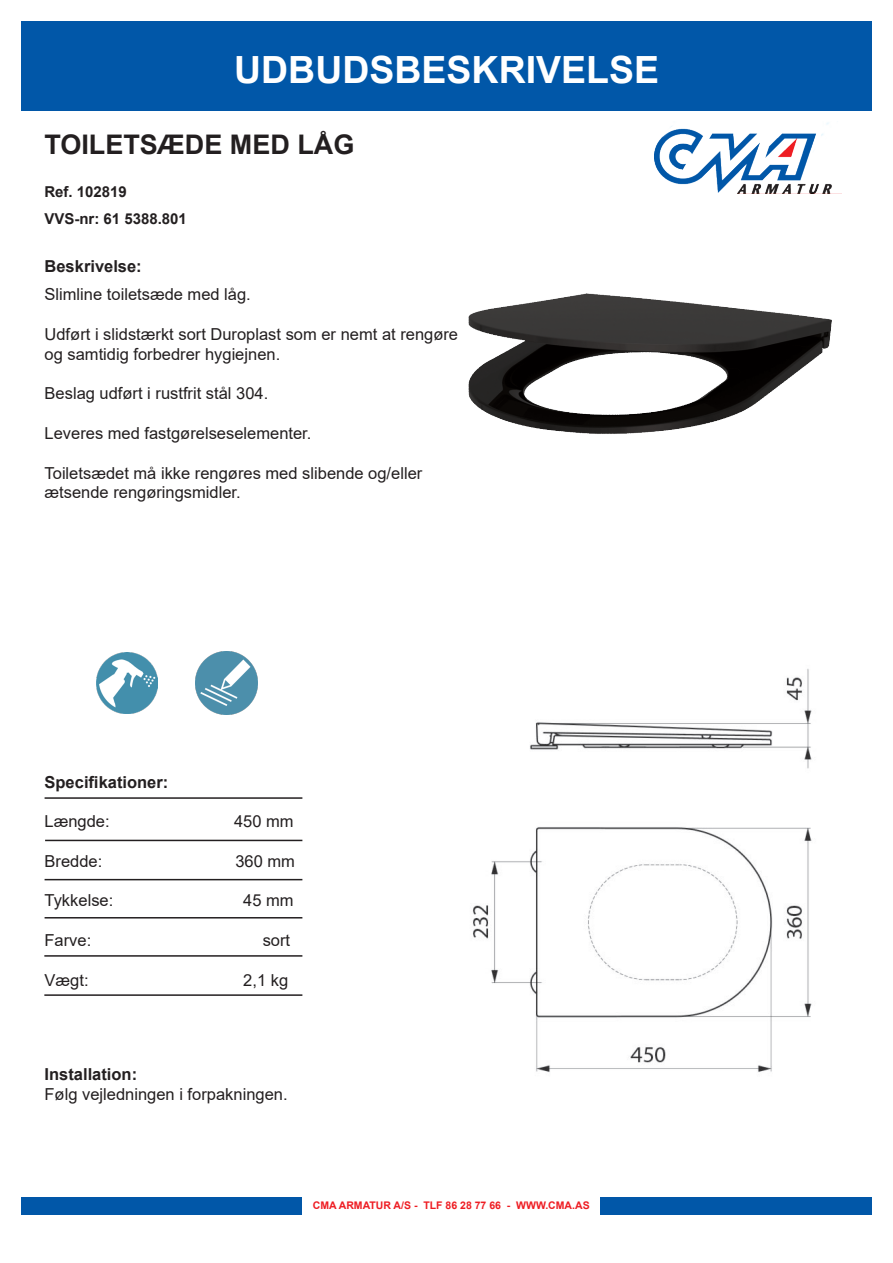
<style>
.page{position:relative;width:893px;height:1263px;background:#fff}
.page>*{position:absolute;margin:0;border:0;box-sizing:border-box;transform-origin:0 0}
.t1{font:700 37.5px "Arial";color:#fff}
.t2{font:700 27px "Arial";color:#231f20}
.t3{font:16.5px "Arial";color:#231f20}
.t4{font:700 16.5px "Arial";color:#231f20}
.t5{font:700 15px "Arial";color:#231f20}
.t6{font:700 10.5px "Arial";color:#ee1d23}
</style>
<div class="page">
<img style="left:654px;top:122px;width:187px;height:72px">
<div style="left:22px;top:1197px;width:850px;height:17px;background:#0157a8"></div>
<div style="left:302px;top:1195px;width:298px;height:21px;background:#fff"></div>
<div style="left:21px;top:21px;width:851px;height:90px;background:#0157a8"></div>
<hr style="left:45px;top:797px;width:257px;height:2px;background:#231f20">
<hr style="left:45px;top:840px;width:257px;height:1px;background:#231f20">
<hr style="left:45px;top:879px;width:257px;height:1px;background:#231f20">
<hr style="left:45px;top:917px;width:257px;height:1px;background:#231f20">
<hr style="left:44px;top:955px;width:258px;height:2px;background:#231f20">
<img style="left:97px;top:652px;width:60px;height:61px">
<hr style="left:44px;top:994px;width:258px;height:2px;background:#231f20">
<img style="left:468px;top:293px;width:364px;height:141px">
<img style="left:472px;top:669px;width:340px;height:403px">
<img style="left:195px;top:652px;width:63px;height:62px">
<p class="t1" style="left:234px;top:43px;width:427px">UDBUDSBESKRIVELSE</p>
<p class="t2" style="left:44px;top:126px;width:312px">TOILETSÆDE MED LÅG</p>
<p class="t5" style="left:44px;top:182px;width:84px">Ref. 102819</p>
<p class="t5" style="left:44px;top:209px;width:144px">VVS-nr: 61 5388.801</p>
<p class="t4" style="left:45px;top:254px;width:99px">Beskrivelse:</p>
<p class="t3" style="left:45px;top:283px;width:208px">Slimline toiletsæde med låg.</p>
<p class="t3" style="left:45px;top:323px;width:415px">Udført i slidstærkt sort Duroplast som er nemt at rengøre</p>
<p class="t3" style="left:45px;top:343px;width:237px">og samtidig forbedrer hygiejnen.</p>
<p class="t3" style="left:45px;top:382px;width:225px">Beslag udført i rustfrit stål 304.</p>
<p class="t3" style="left:45px;top:422px;width:268px">Leveres med fastgørelseselementer.</p>
<p class="t3" style="left:45px;top:461px;width:379px">Toiletsædet må ikke rengøres med slibende og/eller</p>
<p class="t3" style="left:45px;top:481px;width:198px">ætsende rengøringsmidler.</p>
<p class="t4" style="left:45px;top:770px;width:125px">Specifikationer:</p>
<p class="t3" style="left:45px;top:810px;width:67px">Længde:</p>
<p class="t3" style="left:234px;top:810px;width:61px">450 mm</p>
<p class="t3" style="left:45px;top:850px;width:59px">Bredde:</p>
<p class="t3" style="left:235px;top:850px;width:61px">360 mm</p>
<p class="t3" style="left:45px;top:889px;width:70px">Tykkelse:</p>
<p class="t3" style="left:243px;top:889px;width:52px">45 mm</p>
<p class="t3" style="left:45px;top:929px;width:48px">Farve:</p>
<p class="t3" style="left:263px;top:929px;width:29px">sort</p>
<p class="t3" style="left:45px;top:968px;width:46px">Vægt:</p>
<p class="t3" style="left:243px;top:968px;width:46px">2,1 kg</p>
<p class="t4" style="left:45px;top:1062px;width:94px">Installation:</p>
<p class="t3" style="left:45px;top:1082px;width:245px">Følg vejledningen i forpakningen.</p>
<p class="t6" style="left:313px;top:1198px;width:278px">CMA ARMATUR A/S - TLF 86 28 77 66 - WWW.CMA.AS</p>
</div>
